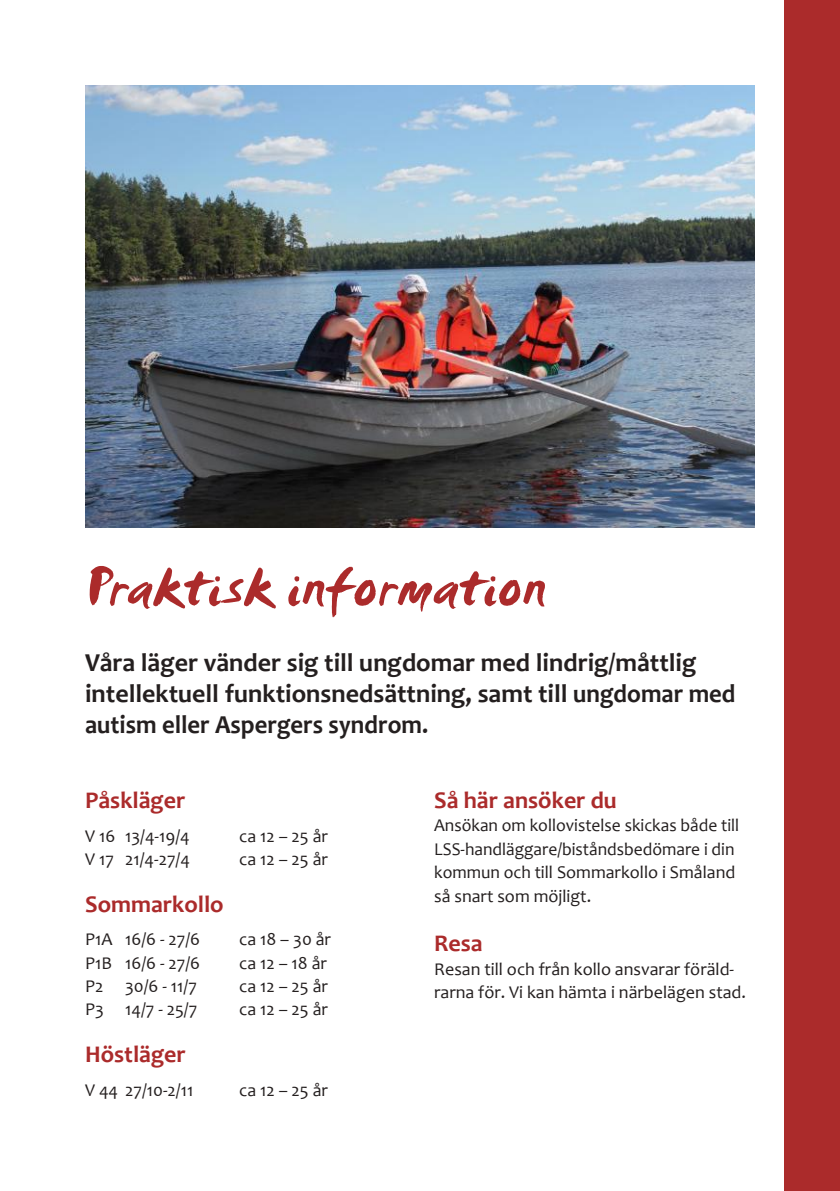
<style>
.page{position:relative;width:840px;height:1191px;background:#fff}
.page>*{position:absolute;margin:0;border:0;box-sizing:border-box;transform-origin:0 0}
.t1{font:62px "Smudger Let Plain";color:#ab2b2b}
.t2{font:700 26px/31.2px "Candara";color:#241f1f}
.t3{font:700 24px "Candara";color:#ab2b2b}
.t4{font:18px/23.4px "Candara";color:#241f1f}
</style>
<div class="page">
<div style="left:783px;top:0;width:56px;height:1191px;background:#ab2b2b"></div>
<img style="left:85px;top:85px;width:669px;height:442px">
<h1 class="t1" style="left:85px;top:548px;width:462px">Praktisk information</h1>
<h2 class="t2" style="left:85px;top:646px;width:651px">Våra läger vänder sig till ungdomar med lindrig/måttlig intellektuell funktionsnedsättning, samt till ungdomar med autism eller Aspergers syndrom.</h2>
<h3 class="t3" style="left:85px;top:785px;width:102px">Påskläger</h3>
<p class="t4" style="left:85px;top:823px;width:106px">V 16 13/4-19/4</p>
<p class="t4" style="left:239px;top:823px;width:90px">ca 12 – 25 år</p>
<p class="t4" style="left:85px;top:847px;width:106px">V 17 21/4-27/4</p>
<p class="t4" style="left:239px;top:847px;width:90px">ca 12 – 25 år</p>
<h3 class="t3" style="left:85px;top:889px;width:140px">Sommarkollo</h3>
<p class="t4" style="left:85px;top:927px;width:116px">P1A 16/6 - 27/6</p>
<p class="t4" style="left:239px;top:927px;width:93px">ca 18 – 30 år</p>
<p class="t4" style="left:85px;top:950px;width:116px">P1B 16/6 - 27/6</p>
<p class="t4" style="left:239px;top:950px;width:89px">ca 12 – 18 år</p>
<p class="t4" style="left:85px;top:974px;width:113px">P2 30/6 - 11/7</p>
<p class="t4" style="left:239px;top:974px;width:90px">ca 12 – 25 år</p>
<p class="t4" style="left:85px;top:997px;width:114px">P3 14/7 - 25/7</p>
<p class="t4" style="left:239px;top:997px;width:90px">ca 12 – 25 år</p>
<h3 class="t3" style="left:85px;top:1039px;width:102px">Höstläger</h3>
<p class="t4" style="left:85px;top:1077px;width:110px">V 44 27/10-2/11</p>
<p class="t4" style="left:239px;top:1077px;width:90px">ca 12 – 25 år</p>
<h3 class="t3" style="left:434px;top:785px;width:184px">Så här ansöker du</h3>
<p class="t4" style="left:434px;top:813px;width:306px">Ansökan om kollovistelse skickas både till LSS-handläggare/biståndsbedömare i din kommun och till Sommarkollo i Småland så snart som möjligt.</p>
<h3 class="t3" style="left:434px;top:928px;width:50px">Resa</h3>
<p class="t4" style="left:434px;top:956px;width:313px">Resan till och från kollo ansvarar föräld&shy;rarna för. Vi kan hämta i närbelägen stad.</p>
</div>
